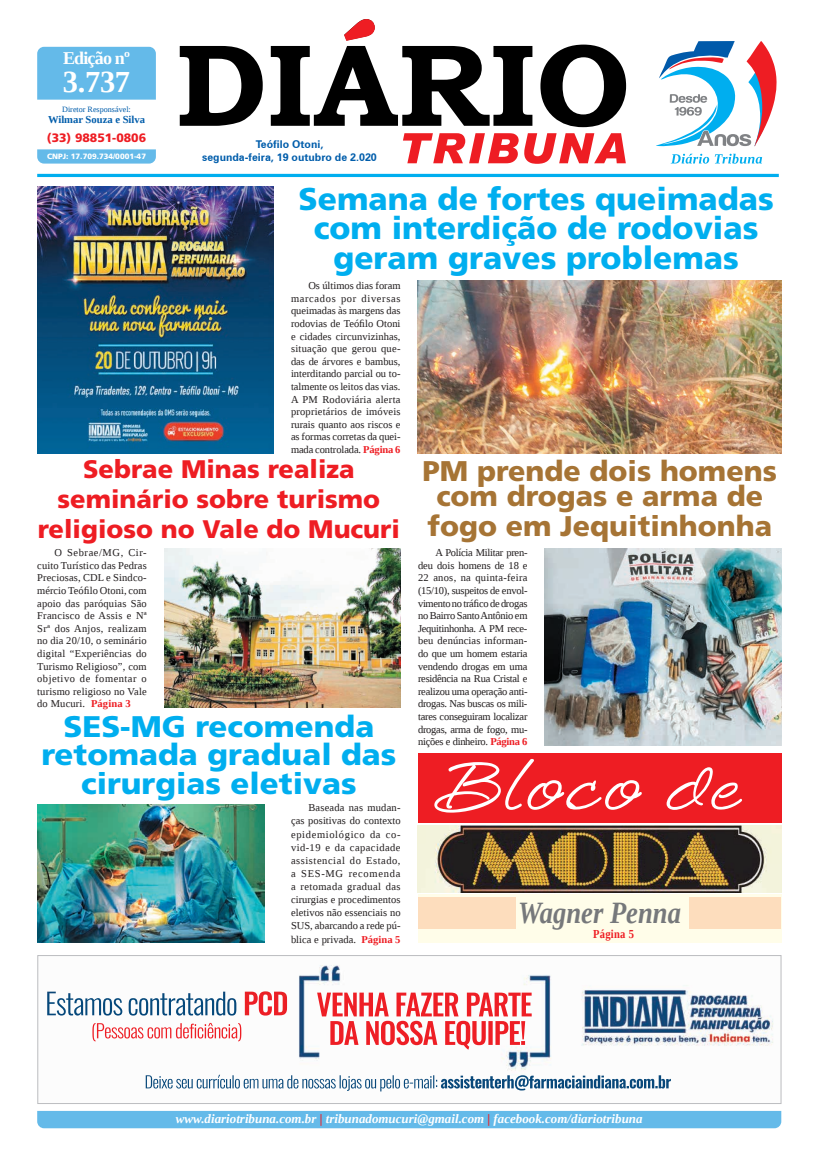
<style>
.page{position:relative;width:821px;height:1166px;background:#fff}
.page>*{position:absolute;margin:0;border:0;box-sizing:border-box;transform-origin:0 0}
.t1{font:900 31.5px/29.8px "Frutiger LT Std";color:#00aeef;text-align:center}
.t2{font:italic 700 30.89px "Liberation Serif";color:#76787b;scale:.86 1}
.t3{font:700 30.45px "Liberation Serif";color:#fff}
.t4{font:900 29.84px/28.5px "Frutiger LT Std";color:#00aeef;text-align:center;scale:1.04 1}
.t5{font:900 28.44px/25.8px "Frutiger LT Std";color:#a67435;text-align:center}
.t6{font:900 25.38px/29.8px "Frutiger LT Std";color:#ee1d23;text-align:center}
.t7{font:700 18.03px "Liberation Serif";letter-spacing:-.045em;color:#fff}
.t8{font:italic 700 12.95px "Liberation Serif";color:#fff}
.t9{font:900 12.16px "Frutiger LT Std";color:#ee1d23}
.t10{font:700 12.16px "Liberation Serif";letter-spacing:.03em;color:#ee1d23;scale:.86 1}
.t11{font:700 10.67px/12.6px "Zurich BT";color:#015dab;text-align:center}
.t12{font:700 10.59px "Liberation Serif";color:#015dab}
.t13{font:10.5px/12.6px "Liberation Serif";color:#231f20;text-align:justify}
.t14{font:10.5px "Liberation Serif";letter-spacing:-.025em;color:#231f20}
.t15{font:8.14px "Liberation Serif";color:#015dab}
.t16{font:900 7.7px "Frutiger LT Std";color:#fff}
.s1{font-weight:700;color:#ee1d23}
.s2{color:#ee1d23}
</style>
<div class="page">
<hr style="left:37px;top:174px;width:742px;height:3px;background:#00aeef">
<svg style="left:180px;top:44px;width:446px;height:83px"></svg>
<svg style="left:344px;top:19px;width:31px;height:22px"></svg>
<div style="left:37px;top:47px;width:119px;height:53px;background:#64bae9"></div>
<svg style="left:37px;top:149px;width:119px;height:15px;background:#6ebeea"></svg>
<div style="left:37px;top:1111px;width:744px;height:17px;background:#64bae9"></div>
<svg style="left:403px;top:133px;width:223px;height:31px"></svg>
<img style="left:47px;top:965px;width:727px;height:127px">
<div style="left:37px;top:955px;width:744px;height:149px;border:1px solid #bcbdc0"></div>
<svg style="left:656px;top:41px;width:121px;height:106px"></svg>
<svg style="left:671px;top:154px;width:91px;height:10px"></svg>
<div style="left:418px;top:894px;width:363px;height:48px;background:#fffde9"></div>
<div style="left:418px;top:753px;width:363px;height:69px;background:#ee1d23"></div>
<img style="left:418px;top:826px;width:363px;height:67px">
<svg style="left:434px;top:759px;width:308px;height:54px"></svg>
<div style="left:418px;top:897px;width:98px;height:32px;background:#fdddbd"></div>
<div style="left:690px;top:897px;width:91px;height:32px;background:#fdddbd"></div>
<img style="left:37px;top:186px;width:237px;height:267px">
<img style="left:418px;top:281px;width:363px;height:172px">
<img style="left:164px;top:549px;width:237px;height:158px">
<img style="left:545px;top:549px;width:236px;height:197px">
<img style="left:37px;top:804px;width:227px;height:138px">
<h3 class="t7" style="left:63px;top:45px;width:68px">Edição nº</h3>
<h3 class="t3" style="left:63px;top:61px;width:69px">3.737</h3>
<p class="t15" style="left:62px;top:104px;width:70px">Diretor Responsável:</p>
<p class="t12" style="left:48px;top:112px;width:99px">Wilmar Souza e Silva</p>
<p class="t9" style="left:47px;top:130px;width:101px">(33) 98851-0806</p>
<p class="t16" style="left:47px;top:151px;width:100px">CNPJ: 17.709.734/0001-47</p>
<p class="t11" style="left:202px;top:138px;width:176px">Teófilo Otoni,<br>segunda-feira, 19 outubro de 2.020</p>
<h1 class="t1" style="left:299px;top:184px;width:477px">Semana de fortes queimadas com interdição de rodovias geram graves problemas</h1>
<p class="t13" style="left:291px;top:279px;width:111px;text-indent:17px">Os últimos dias foram marcados por diversas queimadas às margens das rodovias de Teófilo Otoni e cidades circunvizinhas, situação que gerou que&shy;das de árvores e bambus, interditando parcial ou to&shy;talmente os leitos das vias.<br>A PM Rodoviária alerta proprietários de imóveis rurais quanto aos riscos e as formas corretas da quei&shy;mada controlada. <span class="s1">Página 6</span></p>
<h3 class="t6" style="left:38px;top:454px;width:364px">Sebrae Minas realiza seminário sobre turismo religioso no Vale do Mucuri</h3>
<p class="t13" style="left:37px;top:546px;width:111px;text-indent:17px">O Sebrae/MG, Cir&shy;cuito Turístico das Pedras Preciosas, CDL e Sindco&shy;mércio Teófilo Otoni, com apoio das paróquias São Francisco de Assis e Nª Srª dos Anjos, realizam no dia 20/10, o seminário digital “Experiências do Turismo Religioso”, com objetivo de fomentar o turismo religioso no Vale do Mucuri. <span class="s1">Página 3</span></p>
<h3 class="t5" style="left:423px;top:458px;width:356px">PM prende dois homens com drogas e arma de</h3>
<h3 class="t5" style="left:427px;top:513px;width:346px">fogo em Jequitinhonha</h3>
<p class="t13" style="left:418px;top:546px;width:111px;text-indent:17px">A Polícia Militar pren&shy;deu dois homens de 18 e 22 anos, na quinta-feira (15/10), suspeitos de envol&shy;vimento no tráfico de drogas no Bairro Santo Antônio em Jequitinhonha. A PM rece&shy;beu denúncias informan&shy;do que um homem estaria vendendo drogas em uma residência na Rua Cristal e realizou uma operação anti&shy;drogas. Nas buscas os mili&shy;tares conseguiram localizar drogas, arma de fogo, mu-</p>
<h3 class="t4" style="left:63px;top:712px;width:301px">SES-MG recomenda</h3>
<p class="t14" style="left:418px;top:735px;width:111px">nições e dinheiro. <span class="s1">Página 6</span></p>
<h3 class="t4" style="left:41px;top:740px;width:343px">retomada gradual das cirurgias eletivas</h3>
<p class="t13" style="left:291px;top:801px;width:111px;line-height:13.1px;text-indent:17px">Baseada nas mudan&shy;ças positivas do contexto epidemiológico da co&shy;vid-19 e da capacidade assistencial do Estado, a SES-MG recomenda a retomada gradual das cirurgias e procedimentos eletivos não essenciais no SUS, abarcando a rede pú&shy;blica e privada. <span class="s1">Página 5</span></p>
<h2 class="t2" style="left:518px;top:893px;width:191px">Wagner Penna</h2>
<p class="t10" style="left:593px;top:926px;width:49px">Página 5</p>
<p class="t8" style="left:176px;top:1110px;width:468px">www.diariotribuna.com.br <span class="s2">|</span> tribunadomucuri@gmail.com <span class="s2">|</span> facebook.com/diariotribuna</p>
</div>
